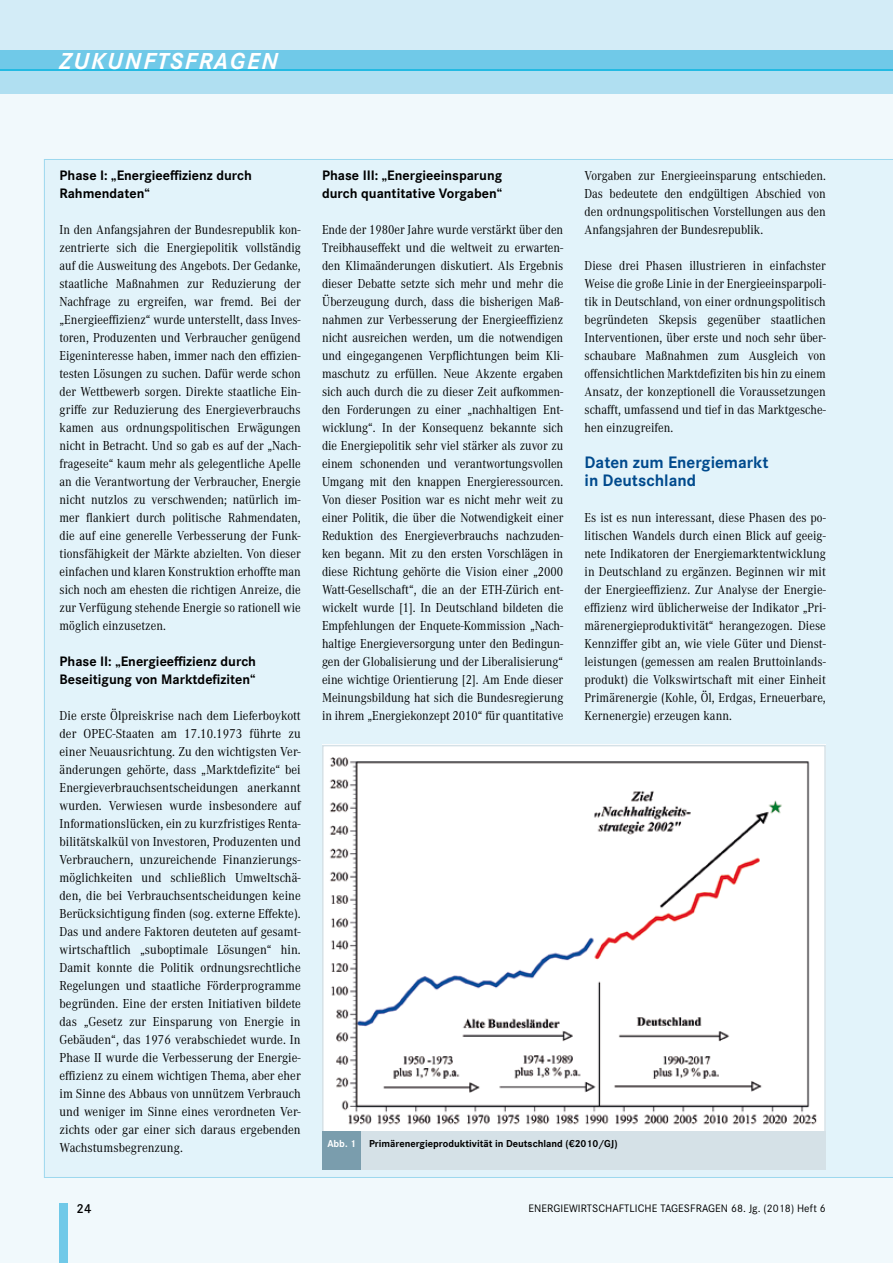
<style>
.page{position:relative;width:893px;height:1263px;background:#fff}
.page>*{position:absolute;margin:0;border:0;box-sizing:border-box;transform-origin:0 0}
.t1{font:italic 700 24px "Corporate S";letter-spacing:.075em;color:#fff}
.t2{font:700 17.25px/18px "Corporate S";color:#004a8d}
.t3{font:700 14.25px/18px "Corporate S";color:#000}
.t4{font:13.5px/18px "Corporate A";letter-spacing:.005em;color:#000;text-align:justify;scale:.9 1}
.t5{font:13.5px/18px "Corporate A";letter-spacing:.005em;color:#000;text-align:justify;scale:.92 1}
.t6{font:600 13.5px "Corporate S";color:#000}
.t7{font:11.25px "Corporate S";letter-spacing:.005em;color:#000}
.t8{font:700 10.5px "Corporate S";color:#000}
.s1{color:#fff}
</style>
<div class="page">
<div style="left:0;top:66px;width:893px;height:1197px;background:#f1f9fc"></div>
<div style="left:44px;top:159px;width:849px;height:1019px;background:#e2f3fa"></div>
<div style="left:0;top:0;width:893px;height:71px;background:#d3ecf7"></div>
<div style="left:0;top:50px;width:893px;height:19px;background:#70c9e8"></div>
<div style="left:0;top:69px;width:893px;height:5px;background:#23bae2"></div>
<div style="left:60px;top:1203px;width:8px;height:60px;background:#70c9e8"></div>
<div style="left:0;top:71px;width:893px;height:23px;background:#b0dff1"></div>
<img style="left:325px;top:748px;width:498px;height:382px">
<div style="left:322px;top:745px;width:504px;height:388px;border:2px solid #d5e1e7"></div>
<div style="left:323px;top:1131px;width:503px;height:38px;background:#d5e1e7"></div>
<div style="left:322px;top:1131px;width:38px;height:38px;background:#7a9dad"></div>
<h1 class="t1" style="left:60px;top:47px;width:220px">ZUKUNFTSFRAGEN</h1>
<p class="t3" style="left:60px;top:167px;width:194px">Phase I: „Energieeffizienz durch<br>Rahmendaten“</p>
<p class="t4" style="left:60px;top:221px;width:270px">In den Anfangsjahren der Bundesrepublik kon&shy;zentrierte sich die Energiepolitik vollständig auf die Ausweitung des Angebots. Der Gedanke, staatliche Maßnahmen zur Reduzierung der Nachfrage zu ergreifen, war fremd. Bei der „Energieeffizienz“ wurde unterstellt, dass Inves&shy;toren, Produzenten und Verbraucher genügend Eigeninteresse haben, immer nach den effizien&shy;testen Lösungen zu suchen. Dafür werde schon der Wettbewerb sorgen. Direkte staatliche Ein&shy;griffe zur Reduzierung des Energieverbrauchs kamen aus ordnungspolitischen Erwägungen nicht in Betracht. Und so gab es auf der „Nach&shy;frageseite“ kaum mehr als gelegentliche Apelle an die Verantwortung der Verbraucher, Energie nicht nutzlos zu verschwenden; natürlich im&shy;mer flankiert durch politische Rahmendaten, die auf eine generelle Verbesserung der Funk&shy;tionsfähigkeit der Märkte abzielten. Von dieser einfachen und klaren Konstruktion erhoffte man sich noch am ehesten die richtigen Anreize, die zur Verfügung stehende Energie so rationell wie möglich einzusetzen.</p>
<p class="t3" style="left:60px;top:653px;width:198px">Phase II: „Energieeffizienz durch<br>Beseitigung von Marktdefiziten“</p>
<p class="t5" style="left:60px;top:707px;width:264px">Die erste Ölpreiskrise nach dem Lieferboykott der OPEC-Staaten am 17.10.1973 führte zu einer Neuausrichtung. Zu den wichtigsten Ver&shy;änderungen gehörte, dass „Marktdefizite“ bei Energieverbrauchsentscheidungen anerkannt wurden. Verwiesen wurde insbesondere auf Informationslücken, ein zu kurzfristiges Renta&shy;bilitätskalkül von Investoren, Produzenten und Verbrauchern, unzureichende Finanzierungs&shy;möglichkeiten und schließlich Umweltschä&shy;den, die bei Verbrauchsentscheidungen keine Berücksichtigung finden (sog. externe Effekte).<br>Das und andere Faktoren deuteten auf gesamt&shy;wirtschaftlich „suboptimale Lösungen“ hin.<br>Damit konnte die Politik ordnungsrechtliche Regelungen und staatliche Förderprogramme begründen. Eine der ersten Initiativen bildete das „Gesetz zur Einsparung von Energie in Gebäuden“, das 1976 verabschiedet wurde. In Phase II wurde die Verbesserung der Energie&shy;effizienz zu einem wichtigen Thema, aber eher im Sinne des Abbaus von unnützem Verbrauch und weniger im Sinne eines verordneten Ver&shy;zichts oder gar einer sich daraus ergebenden Wachstumsbegrenzung.</p>
<p class="t3" style="left:322px;top:167px;width:182px">Phase III: „Energieeinsparung durch quantitative Vorgaben“</p>
<p class="t4" style="left:322px;top:221px;width:270px">Ende der 1980er Jahre wurde verstärkt über den Treibhauseffekt und die weltweit zu erwarten&shy;den Klimaänderungen diskutiert. Als Ergebnis dieser Debatte setzte sich mehr und mehr die Überzeugung durch, dass die bisherigen Maß&shy;nahmen zur Verbesserung der Energieeffizienz nicht ausreichen werden, um die notwendigen und eingegangenen Verpflichtungen beim Kli&shy;maschutz zu erfüllen. Neue Akzente ergaben sich auch durch die zu dieser Zeit aufkommen&shy;den Forderungen zu einer „nachhaltigen Ent&shy;wicklung“. In der Konsequenz bekannte sich die Energiepolitik sehr viel stärker als zuvor zu einem schonenden und verantwortungsvollen Umgang mit den knappen Energieressourcen.<br>Von dieser Position war es nicht mehr weit zu einer Politik, die über die Notwendigkeit einer Reduktion des Energieverbrauchs nachzuden&shy;ken begann. Mit zu den ersten Vorschlägen in diese Richtung gehörte die Vision einer „2000<br>Watt-Gesellschaft“, die an der ETH-Zürich ent&shy;wickelt wurde [1]. In Deutschland bildeten die Empfehlungen der Enquete-Kommission „Nach&shy;haltige Energieversorgung unter den Bedingun&shy;gen der Globalisierung und der Liberalisierung“ eine wichtige Orientierung [2]. Am Ende dieser Meinungsbildung hat sich die Bundesregierung in ihrem „Energiekonzept 2010“ für quantitative</p>
<p class="t4" style="left:585px;top:167px;width:270px">Vorgaben zur Energieeinsparung entschieden.<br>Das bedeutete den endgültigen Abschied von den ordnungspolitischen Vorstellungen aus den Anfangsjahren der Bundesrepublik.</p>
<p class="t4" style="left:585px;top:257px;width:270px">Diese drei Phasen illustrieren in einfachster Weise die große Linie in der Energieeinsparpoli&shy;tik in Deutschland, von einer ordnungspolitisch begründeten Skepsis gegenüber staatlichen Interventionen, über erste und noch sehr über&shy;schaubare Maßnahmen zum Ausgleich von offensichtlichen Marktdefiziten bis hin zu einem Ansatz, der konzeptionell die Voraussetzungen schafft, umfassend und tief in das Marktgesche&shy;hen einzugreifen.</p>
<p class="t2" style="left:585px;top:454px;width:185px">Daten zum Energiemarkt in Deutschland</p>
<p class="t4" style="left:585px;top:509px;width:270px">Es ist es nun interessant, diese Phasen des po&shy;litischen Wandels durch einen Blick auf geeig&shy;nete Indikatoren der Energiemarktentwicklung in Deutschland zu ergänzen. Beginnen wir mit der Energieeffizienz. Zur Analyse der Energie&shy;effizienz wird üblicherweise der Indikator „Pri&shy;märenergieproduktivität“ herangezogen. Diese Kennziffer gibt an, wie viele Güter und Dienst&shy;leistungen (gemessen am realen Bruttoinlands&shy;produkt) die Volkswirtschaft mit einer Einheit Primärenergie (Kohle, Öl, Erdgas, Erneuerbare, Kernenergie) erzeugen kann.</p>
<p class="t8" style="left:327px;top:1137px;width:292px"><span class="s1">Abb. 1</span> Primärenergieproduktivität in Deutschland (€2010/GJ)</p>
<p class="t6" style="left:77px;top:1201px;width:16px">24</p>
<p class="t7" style="left:529px;top:1202px;width:299px">ENERGIEWIRTSCHAFTLICHE TAGESFRAGEN 68. Jg. (2018) Heft 6</p>
</div>
